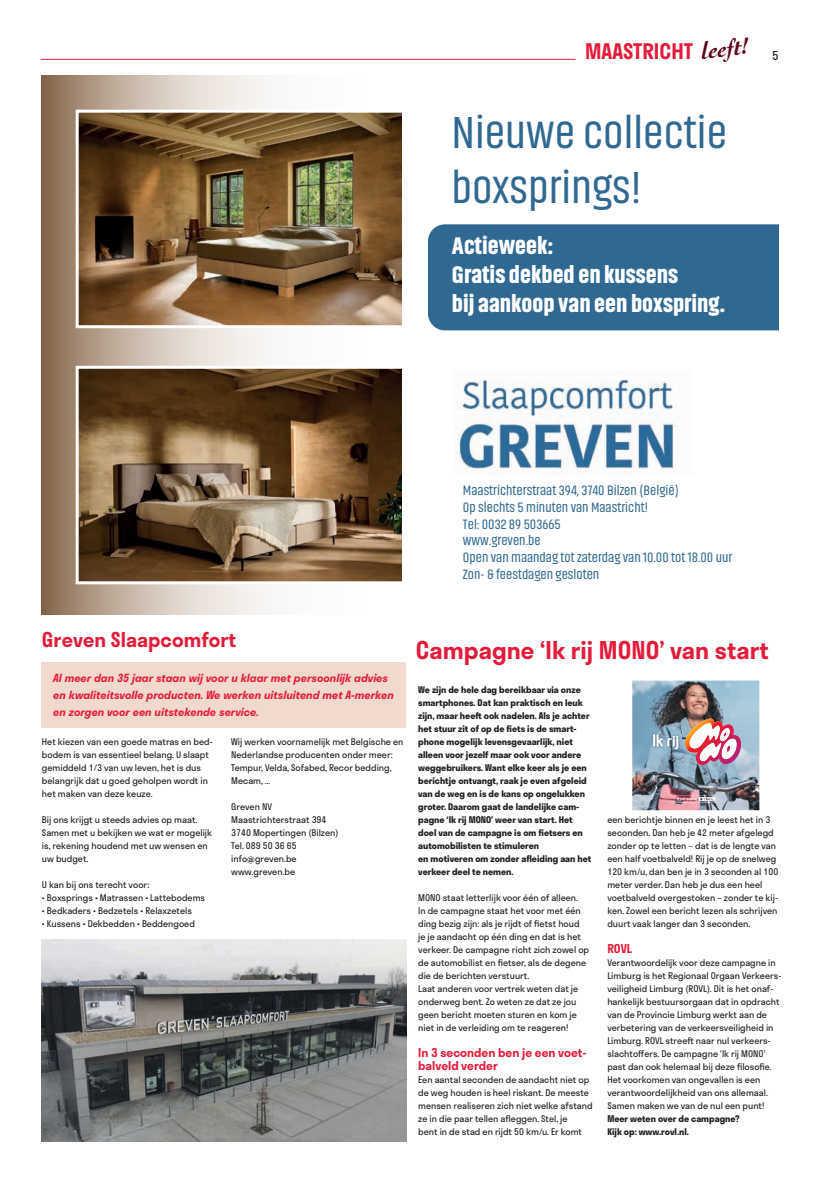
<style>
.page{position:relative;width:820px;height:1177px;background:#fff}
.page>*{position:absolute;margin:0;border:0;box-sizing:border-box;transform-origin:0 0}
.t1{font:46px/55.2px "Akhand";color:#2f6991}
.t2{font:900 24px/28.8px "Akhand";color:#fff}
.t3{font:600 24px "Stratos";letter-spacing:.005em;color:#e41c3b}
.t4{font:italic 700 24px "Cochin";color:#5d0718}
.t5{font:600 21px "Stratos";color:#e41c3b}
.t6{font:600 20px "Stratos";letter-spacing:.005em;color:#e41c3b}
.t7{font:14px/16.8px "Akhand";color:#2f6991}
.t8{font:600 12px/13px "Stratos";color:#e41c3b}
.t9{font:12px "Stratos";color:#231f20}
.t10{font:italic 600 11px/17px "Stratos";letter-spacing:.005em;color:#e41c3b}
.t11{font:9px/13px "Stratos";color:#231f20}
.t12{font:700 9px/13px "Stratos";color:#231f20}
</style>
<div class="page">
<svg style="left:41px;top:75px;width:472px;height:539px"></svg>
<img style="left:80px;top:114px;width:321px;height:210px">
<div style="left:76px;top:110px;width:329px;height:218px;border:3px solid #fff"></div>
<img style="left:80px;top:370px;width:321px;height:210px">
<div style="left:76px;top:366px;width:329px;height:218px;border:3px solid #fff"></div>
<img style="left:453px;top:371px;width:228px;height:104px">
<div style="left:428px;top:224px;width:350px;height:106px;background:#2f6991"></div>
<img style="left:42px;top:939px;width:364px;height:202px">
<div style="left:42px;top:662px;width:364px;height:65px;background:#f2d9ce"></div>
<img style="left:632px;top:680px;width:127px;height:130px">
<svg style="left:684px;top:718px;width:56px;height:47px"></svg>
<img style="left:650px;top:731px;width:31px;height:21px">
<svg style="left:653px;top:734px;width:25px;height:15px"></svg>
<svg style="left:674px;top:795px;width:42px;height:8px"></svg>
<hr style="left:41px;top:59px;width:534px;height:1px;background:#e41c3b">
<h3 class="t5" style="left:585px;top:35px;width:109px">MAASTRICHT</h3>
<h2 class="t4" style="left:699px;top:35px;width:50px;rotate:-7deg">leeft!</h2>
<h1 class="t1" style="left:451px;top:104px;width:277px">Nieuwe collectie boxsprings!</h1>
<h2 class="t2" style="left:452px;top:231px;width:275px">Actieweek:<br>Gratis dekbed en kussens<br>bij aankoop van een boxspring.</h2>
<h3 class="t9" style="left:771px;top:45px;width:8px">5</h3>
<h3 class="t7" style="left:463px;top:482px;width:271px">Maastrichterstraat 394, 3740 Bilzen (België)<br>Op slechts 5 minuten van Maastricht!<br>Tel: 0032 89 503665<br>www.greven.be<br>Open van maandag tot zaterdag van 10.00 tot 18.00 uur<br>Zon- &amp; feestdagen gesloten</h3>
<h3 class="t6" style="left:42px;top:623px;width:196px">Greven Slaapcomfort</h3>
<p class="t10" style="left:53px;top:669px;width:342px">Al meer dan 35 jaar staan wij voor u klaar met persoonlijk advies en kwaliteitsvolle producten. We werken uitsluitend met A-merken en zorgen voor een uitstekende service.</p>
<p class="t11" style="left:42px;top:734px;width:172px">Het kiezen van een goede matras en bed&shy;bodem is van essentieel belang. U slaapt gemiddeld 1/3 van uw leven, het is dus belangrijk dat u goed geholpen wordt in het maken van deze keuze.</p>
<p class="t11" style="left:42px;top:812px;width:171px">Bij ons krijgt u steeds advies op maat.<br>Samen met u bekijken we wat er mogelijk is, rekening houdend met uw wensen en uw budget.</p>
<p class="t11" style="left:42px;top:877px;width:109px">U kan bij ons terecht voor:</p>
<p class="t11" style="left:42px;top:890px;width:164px">• Boxsprings • Matrassen • Lattebodems</p>
<p class="t11" style="left:42px;top:903px;width:151px">• Bedkaders • Bedzetels • Relaxzetels</p>
<p class="t11" style="left:42px;top:916px;width:154px">• Kussens • Dekbedden • Beddengoed</p>
<p class="t11" style="left:231px;top:734px;width:174px">Wij werken voornamelijk met Belgische en<br>Nederlandse producenten onder meer:<br>Tempur, Velda, Sofabed, Recor bedding,<br>Mecam, …</p>
<p class="t11" style="left:231px;top:799px;width:109px">Greven NV<br>Maastrichterstraat 394<br>3740 Mopertingen (Bilzen)<br>Tel. 089 50 36 65 info@greven.be www.greven.be</p>
<h2 class="t3" style="left:415px;top:630px;width:354px">Campagne ‘Ik rij MONO’ van start</h2>
<p class="t12" style="left:418px;top:683px;width:175px">We zijn de hele dag bereikbaar via onze smartphones. Dat kan praktisch en leuk zijn, maar heeft ook nadelen. Als je achter het stuur zit of op de fiets is de smart&shy;phone mogelijk levensgevaarlijk, niet alleen voor jezelf maar ook voor andere weggebruikers. Want elke keer als je een berichtje ontvangt, raak je even afgeleid van de weg en is de kans op ongelukken groter. Daarom gaat de landelijke cam&shy;pagne ‘Ik rij MONO’ weer van start. Het doel van de campagne is om fietsers en automobilisten te stimuleren<br>en motiveren om zonder afleiding aan het verkeer deel te nemen.</p>
<p class="t11" style="left:418px;top:891px;width:172px">MONO staat letterlijk voor één of alleen.<br>In de campagne staat het voor met één ding bezig zijn: als je rijdt of fietst houd je je aandacht op één ding en dat is het verkeer. De campagne richt zich zowel op de automobilist en fietser, als de degene die de berichten verstuurt.<br>Laat anderen voor vertrek weten dat je onderweg bent. Zo weten ze dat ze jou geen bericht moeten sturen en kom je niet in de verleiding om te reageren!</p>
<h3 class="t8" style="left:418px;top:1045px;width:170px">In 3 seconden ben je een voet&shy;balveld verder</h3>
<p class="t11" style="left:418px;top:1073px;width:176px">Een aantal seconden de aandacht niet op de weg houden is heel riskant. De meeste mensen realiseren zich niet welke afstand ze in die paar tellen afleggen. Stel, je<br>bent in de stad en rijdt 50 km/u. Er komt</p>
<p class="t11" style="left:607px;top:813px;width:172px">een berichtje binnen en je leest het in 3 seconden. Dan heb je 42 meter afgelegd zonder op te letten – dat is de lengte van een half voetbalveld! Rij je op de snelweg 120 km/u, dan ben je in 3 seconden al 100 meter verder. Dan heb je dus een heel voetbalveld overgestoken – zonder te kij&shy;ken. Zowel een bericht lezen als schrijven duurt vaak langer dan 3 seconden.</p>
<h3 class="t8" style="left:607px;top:941px;width:26px">ROVL</h3>
<p class="t11" style="left:607px;top:956px;width:175px">Verantwoordelijk voor deze campagne in Limburg is het Regionaal Orgaan Verkeers&shy;veiligheid Limburg (ROVL). Dit is het onaf&shy;hankelijk bestuursorgaan dat in opdracht van de Provincie Limburg werkt aan de verbetering van de verkeersveiligheid in Limburg. ROVL streeft naar nul verkeers&shy;slachtoffers. De campagne ‘Ik rij MONO’ past dan ook helemaal bij deze filosofie.<br>Het voorkomen van ongevallen is een verantwoordelijkheid van ons allemaal.<br>Samen maken we van de nul een punt!</p>
<p class="t12" style="left:607px;top:1112px;width:134px">Meer weten over de campagne?<br>Kijk op: www.rovl.nl.</p>
</div>
